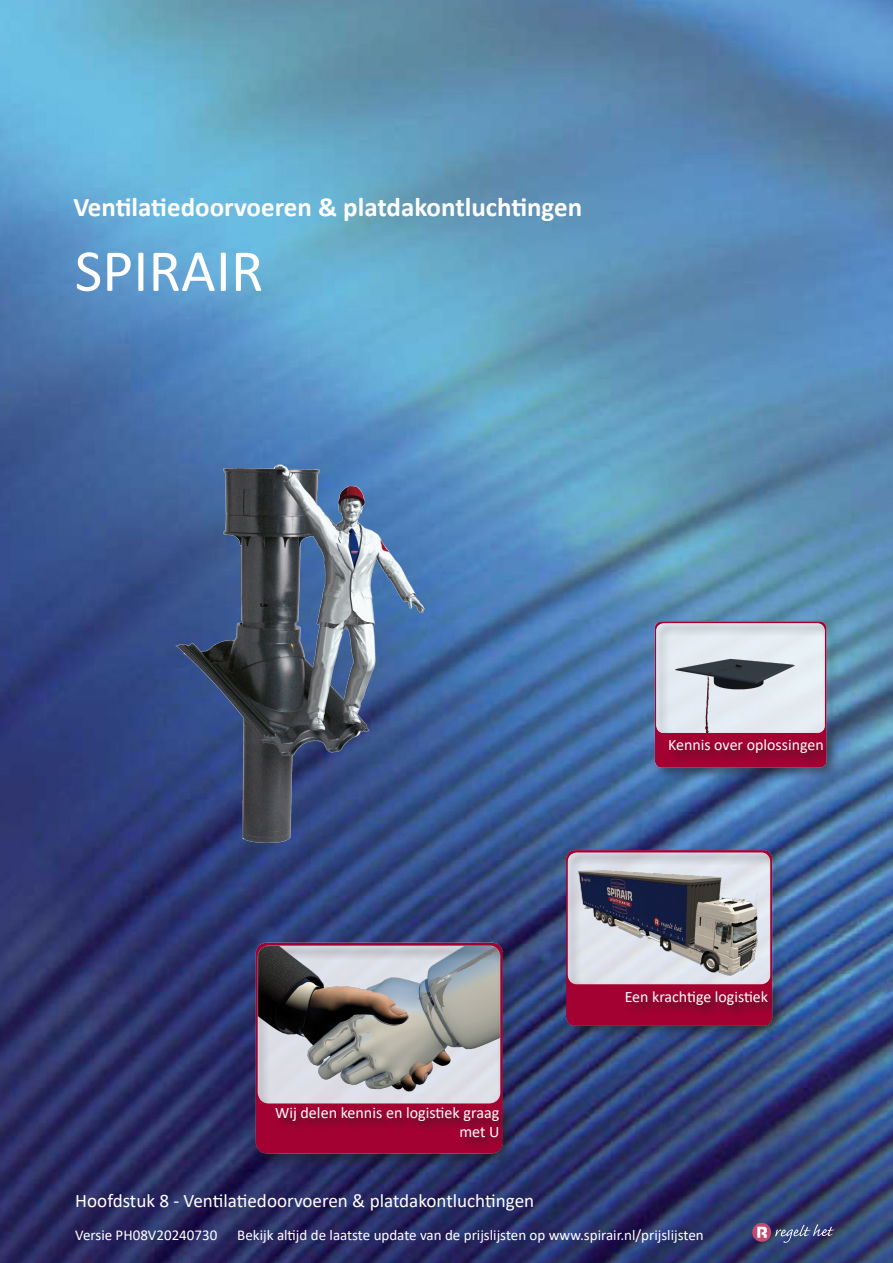
<style>
.page{position:relative;width:893px;height:1263px;background:#fff}
.page>*{position:absolute;margin:0;border:0;box-sizing:border-box;transform-origin:0 0}
.t1{font:60px "Calibri";color:#fff}
.t2{font:700 27px "Calibri";color:#fff}
.t3{font:19.05px "Calibri";color:#fff}
.t4{font:16.05px/19.4px "Calibri";color:#fff;text-align:right}
.t5{font:15.9px "Calibri";color:#fff}
.t6{font:15px "Calibri";color:#fff}
</style>
<div class="page">
<img style="left:0;top:0;width:893px;height:1263px">
<div style="left:564px;top:848px;width:222px;height:191px;background:#231f20;opacity:.5"></div>
<img style="left:559px;top:827px;width:220px;height:221px">
<div style="left:653px;top:619px;width:187px;height:162px;background:#231f20;opacity:.5"></div>
<img style="left:648px;top:602px;width:184px;height:184px">
<img style="left:247px;top:916px;width:265px;height:265px">
<div style="left:274px;top:1105px;width:238px;height:46px;background:#231f20;opacity:.75"></div>
<div style="left:624px;top:990px;width:157px;height:28px;background:#231f20;opacity:.75"></div>
<div style="left:667px;top:738px;width:170px;height:29px;background:#231f20;opacity:.75"></div>
<svg style="left:752px;top:1223px;width:19px;height:19px"></svg>
<svg style="left:757px;top:1227px;width:10px;height:11px"></svg>
<svg style="left:774px;top:1224px;width:61px;height:19px"></svg>
<img style="left:166px;top:453px;width:272px;height:399px">
<p class="t2" style="left:73px;top:188px;width:510px">Ventilatiedoorvoeren &amp; platdakontluchtingen</p>
<p class="t1" style="left:75px;top:229px;width:190px">SPIRAIR</p>
<p class="t4" style="left:275px;top:1102px;width:226px">Wij delen kennis en logistiek graag met U</p>
<p class="t5" style="left:668px;top:734px;width:157px">Kennis over oplossingen</p>
<p class="t5" style="left:625px;top:986px;width:145px">Een krachtige logistiek</p>
<p class="t3" style="left:75px;top:1187px;width:460px">Hoofdstuk 8 - Ventilatiedoorvoeren &amp; platdakontluchtingen</p>
<p class="t6" style="left:75px;top:1224px;width:144px">Versie PH08V20240730</p>
<p class="t6" style="left:237px;top:1224px;width:468px">Bekijk altijd de laatste update van de prijslijsten op www.spirair.nl/prijslijsten</p>
</div>
